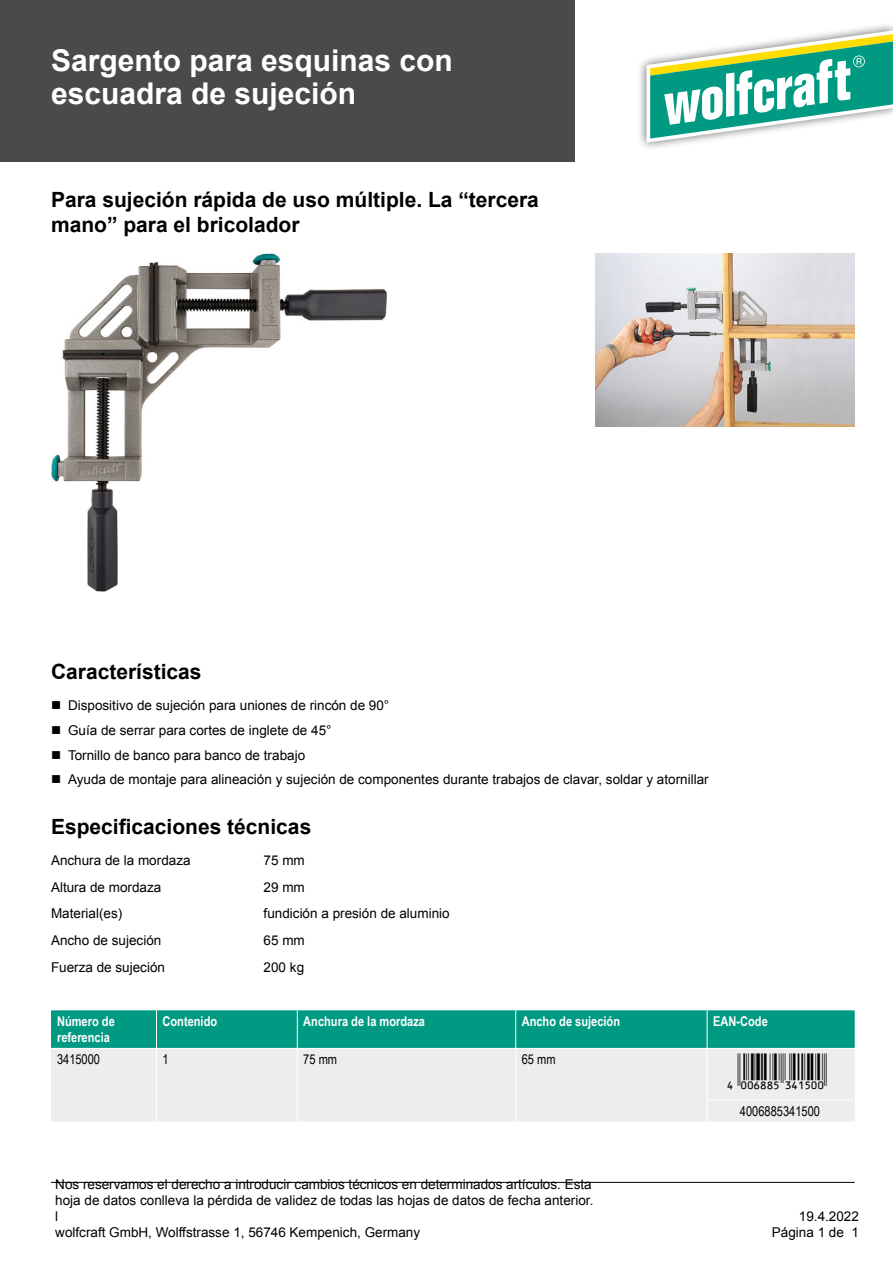
<style>
.page{position:relative;width:893px;height:1263px;background:#fff}
.page>*{position:absolute;margin:0;border:0;box-sizing:border-box;transform-origin:0 0}
.t1{font:36px "Ean Bwr P36 Tt";color:#000}
.t2{font:700 30px/33px "Arial";color:#fff}
.t3{font:700 21px/25.2px "Arial";color:#000}
.t4{font:13.5px/16.2px "Arial";color:#000}
.t5{font:700 13.5px/16.2px "Arial Narrow";color:#fff}
.t6{font:13.5px "Arial Narrow";color:#000}
</style>
<div class="page">
<div style="left:0;top:0;width:574px;height:162px;background:#4a4a49"></div>
<hr style="left:51px;top:1182px;width:804px;height:1px;background:#000">
<div style="left:637px;top:22px;width:256px;height:130px;background:#000;opacity:.6"></div>
<svg style="left:646px;top:30px;width:247px;height:113px"></svg>
<img style="left:51px;top:253px;width:336px;height:338px">
<img style="left:595px;top:253px;width:260px;height:173px">
<div style="left:51px;top:1049px;width:804px;height:72px;background:#ededed"></div>
<div style="left:51px;top:1010px;width:804px;height:39px;background:#009982"></div>
<hr style="left:156px;top:1048px;width:141px;height:1px;background:#fff">
<hr style="left:156px;top:1049px;width:1px;height:72px;background:#fff">
<hr style="left:297px;top:1048px;width:219px;height:1px;background:#fff">
<hr style="left:297px;top:1049px;width:1px;height:72px;background:#fff">
<hr style="left:516px;top:1048px;width:191px;height:1px;background:#fff">
<hr style="left:515px;top:1049px;width:1px;height:72px;background:#fff">
<hr style="left:707px;top:1048px;width:148px;height:1px;background:#fff">
<hr style="left:707px;top:1049px;width:1px;height:72px;background:#fff">
<hr style="left:707px;top:1099px;width:145px;height:1px;background:#fff">
<h2 class="t2" style="left:51px;top:45px;width:403px">Sargento para esquinas con escuadra de sujeción</h2>
<h3 class="t3" style="left:51px;top:187px;width:489px">Para sujeción rápida de uso múltiple. La “tercera mano” para el bricolador</h3>
<h3 class="t3" style="left:51px;top:660px;width:152px">Características</h3>
<p class="t4" style="left:68px;top:693px;width:642px;line-height:24.8px">Dispositivo de sujeción para uniones de rincón de 90°<br>Guía de serrar para cortes de inglete de 45°<br>Tornillo de banco para banco de trabajo<br>Ayuda de montaje para alineación y sujeción de componentes durante trabajos de clavar, soldar y atornillar</p>
<h3 class="t3" style="left:51px;top:814px;width:262px">Especificaciones técnicas</h3>
<p class="t4" style="left:51px;top:852px;width:141px">Anchura de la mordaza</p>
<p class="t4" style="left:264px;top:852px;width:43px">75 mm</p>
<p class="t4" style="left:51px;top:879px;width:112px">Altura de mordaza</p>
<p class="t4" style="left:264px;top:879px;width:43px">29 mm</p>
<p class="t4" style="left:51px;top:906px;width:73px">Material(es)</p>
<p class="t4" style="left:264px;top:906px;width:188px">fundición a presión de aluminio</p>
<p class="t4" style="left:51px;top:932px;width:112px">Ancho de sujeción</p>
<p class="t4" style="left:264px;top:932px;width:43px">65 mm</p>
<p class="t4" style="left:51px;top:959px;width:116px">Fuerza de sujeción</p>
<p class="t4" style="left:264px;top:959px;width:42px">200 kg</p>
<p class="t5" style="left:57px;top:1013px;width:59px">Número de referencia</p>
<p class="t5" style="left:162px;top:1013px;width:56px">Contenido</p>
<p class="t5" style="left:303px;top:1013px;width:123px">Anchura de la mordaza</p>
<p class="t5" style="left:522px;top:1013px;width:100px">Ancho de sujeción</p>
<p class="t5" style="left:713px;top:1013px;width:56px">EAN-Code</p>
<p class="t6" style="left:57px;top:1049px;width:45px">3415000</p>
<p class="t6" style="left:162px;top:1049px;width:8px">1</p>
<p class="t6" style="left:303px;top:1049px;width:35px">75 mm</p>
<p class="t6" style="left:522px;top:1049px;width:35px">65 mm</p>
<h1 class="t1" style="left:717px;top:1053px;width:111px">'!0A68IF-DEBFAA!</h1>
<p class="t4" style="left:55px;top:1176px;width:540px">Nos reservamos el derecho a introducir cambios técnicos en determinados artículos. Esta hoja de datos conlleva la pérdida de validez de todas las hojas de datos de fecha anterior. l<br>wolfcraft GmbH, Wolffstrasse 1, 56746 Kempenich, Germany</p>
<p class="t6" style="left:740px;top:1101px;width:82px">4006885341500</p>
<p class="t4" style="left:772px;top:1208px;width:89px;text-align:right">19.4.2022<br>Página 1 de 1</p>
</div>
